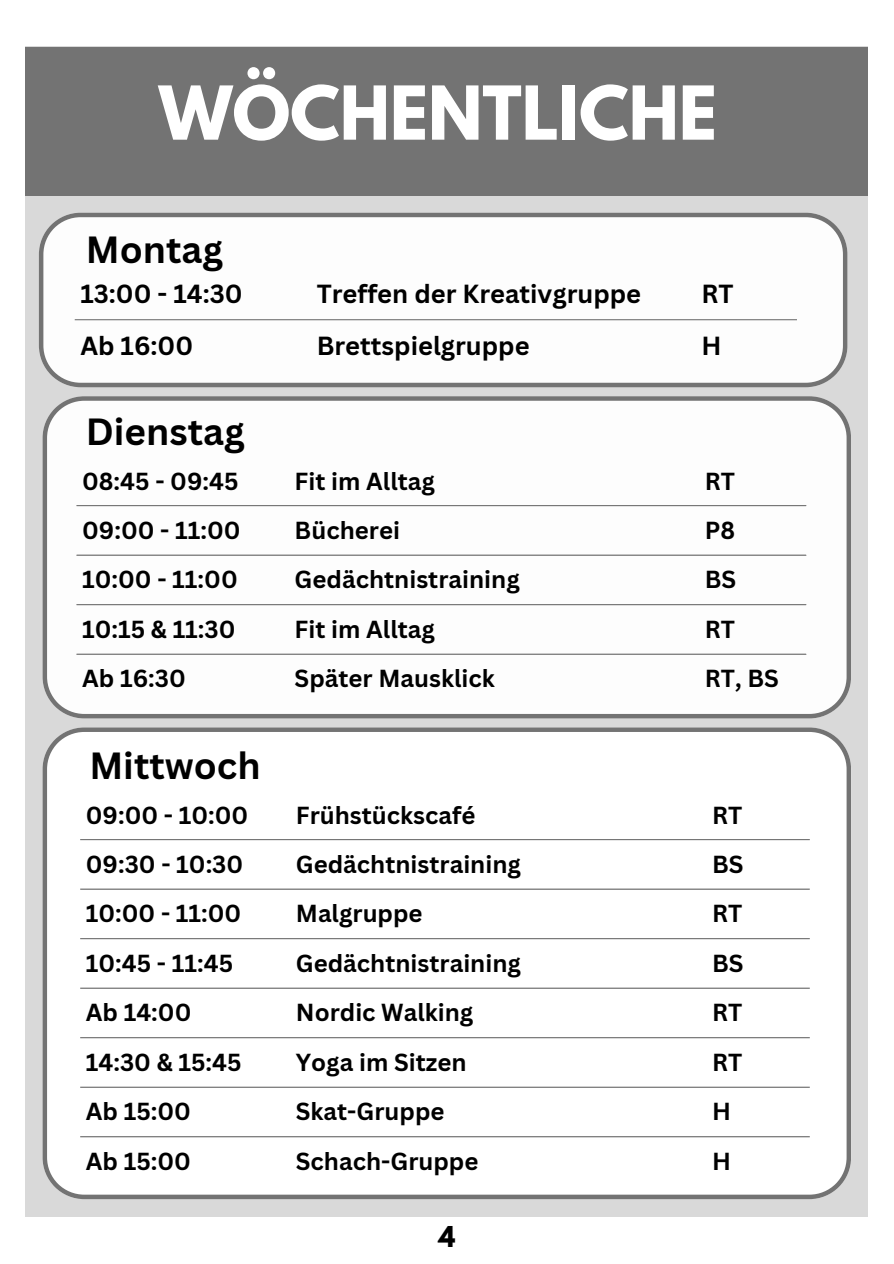
<style>
.page{position:relative;width:894px;height:1264px;background:#fff}
.page>*{position:absolute;margin:0;border:0;box-sizing:border-box;transform-origin:0 0}
.t1{font:700 65.7px "League Spartan";color:#fff}
.t2{font:700 36.9px "Canva Sans";color:#000}
.t3{font:700 25.5px "Canva Sans";color:#000}
.t4{font:700 25.5px "League Spartan";color:#000}
.t5{font:700 24px "Canva Sans";color:#000}
</style>
<div class="page">
<div style="left:26px;top:47px;width:841px;height:1169px;background:#d9d9d9"></div>
<svg style="left:39px;top:213px;width:808px;height:174px;background:#f4f4f4"></svg>
<div style="left:43px;top:396px;width:807px;height:322px;background:#fdfdfd"></div>
<div style="left:43px;top:727px;width:807px;height:471px;background:#fff"></div>
<hr style="left:75px;top:319px;width:721px;height:1px;background:#737373">
<hr style="left:77px;top:505px;width:728px;height:1px;background:#737373">
<hr style="left:77px;top:554px;width:728px;height:1px;background:#737373">
<hr style="left:77px;top:604px;width:728px;height:1px;background:#737373">
<hr style="left:77px;top:653px;width:728px;height:1px;background:#737373">
<hr style="left:80px;top:839px;width:729px;height:1px;background:#737373">
<hr style="left:80px;top:888px;width:729px;height:1px;background:#737373">
<hr style="left:80px;top:938px;width:729px;height:1px;background:#737373">
<hr style="left:80px;top:987px;width:729px;height:1px;background:#737373">
<hr style="left:80px;top:1037px;width:729px;height:1px;background:#737373">
<hr style="left:80px;top:1086px;width:729px;height:1px;background:#737373">
<hr style="left:80px;top:1136px;width:729px;height:1px;background:#737373">
<div style="left:26px;top:47px;width:841px;height:148px;background:#737373"></div>
<p class="t1" style="left:159px;top:80px;width:559px">WÖCHENTLICHE</p>
<p class="t2" style="left:86px;top:223px;width:139px">Montag</p>
<h1 class="t3" style="left:80px;top:275px;width:164px">13:00 - 14:30</h1>
<p class="t3" style="left:316px;top:275px;width:326px">Treffen der Kreativgruppe</p>
<p class="t3" style="left:701px;top:275px;width:34px">RT</p>
<p class="t3" style="left:80px;top:328px;width:114px">Ab 16:00</p>
<p class="t3" style="left:316px;top:328px;width:214px">Brettspielgruppe</p>
<p class="t3" style="left:701px;top:328px;width:22px">H</p>
<p class="t2" style="left:86px;top:406px;width:160px">Dienstag</p>
<p class="t5" style="left:82px;top:464px;width:158px">08:45 - 09:45</p>
<p class="t5" style="left:294px;top:464px;width:142px">Fit im Alltag</p>
<p class="t5" style="left:704px;top:464px;width:32px">RT</p>
<p class="t5" style="left:82px;top:513px;width:160px">09:00 - 11:00</p>
<p class="t5" style="left:294px;top:513px;width:107px">Bücherei</p>
<p class="t5" style="left:704px;top:513px;width:32px">P8</p>
<p class="t5" style="left:82px;top:562px;width:157px">10:00 - 11:00</p>
<p class="t5" style="left:294px;top:562px;width:226px">Gedächtnistraining</p>
<p class="t5" style="left:704px;top:562px;width:33px">BS</p>
<p class="t5" style="left:82px;top:612px;width:155px">10:15 &amp; 11:30</p>
<p class="t5" style="left:294px;top:612px;width:142px">Fit im Alltag</p>
<p class="t5" style="left:704px;top:612px;width:32px">RT</p>
<p class="t5" style="left:82px;top:661px;width:105px">Ab 16:30</p>
<p class="t5" style="left:294px;top:661px;width:201px">Später Mausklick</p>
<p class="t5" style="left:704px;top:661px;width:76px">RT, BS</p>
<p class="t2" style="left:89px;top:740px;width:173px">Mittwoch</p>
<p class="t5" style="left:86px;top:798px;width:164px">09:00 - 10:00</p>
<p class="t5" style="left:296px;top:798px;width:181px">Frühstückscafé</p>
<p class="t5" style="left:712px;top:798px;width:32px">RT</p>
<p class="t5" style="left:86px;top:847px;width:159px">09:30 - 10:30</p>
<p class="t5" style="left:296px;top:847px;width:226px">Gedächtnistraining</p>
<p class="t5" style="left:712px;top:847px;width:33px">BS</p>
<p class="t5" style="left:86px;top:896px;width:157px">10:00 - 11:00</p>
<p class="t5" style="left:296px;top:896px;width:128px">Malgruppe</p>
<p class="t5" style="left:712px;top:896px;width:32px">RT</p>
<p class="t5" style="left:86px;top:946px;width:149px">10:45 - 11:45</p>
<p class="t5" style="left:296px;top:946px;width:226px">Gedächtnistraining</p>
<p class="t5" style="left:712px;top:946px;width:33px">BS</p>
<p class="t5" style="left:86px;top:995px;width:107px">Ab 14:00</p>
<p class="t5" style="left:296px;top:995px;width:179px">Nordic Walking</p>
<p class="t5" style="left:712px;top:995px;width:32px">RT</p>
<p class="t5" style="left:86px;top:1045px;width:157px">14:30 &amp; 15:45</p>
<p class="t5" style="left:296px;top:1045px;width:172px">Yoga im Sitzen</p>
<p class="t5" style="left:712px;top:1045px;width:32px">RT</p>
<p class="t5" style="left:86px;top:1094px;width:106px">Ab 15:00</p>
<p class="t5" style="left:296px;top:1094px;width:150px">Skat-Gruppe</p>
<p class="t5" style="left:712px;top:1094px;width:20px">H</p>
<p class="t5" style="left:86px;top:1144px;width:106px">Ab 15:00</p>
<p class="t5" style="left:296px;top:1144px;width:184px">Schach-Gruppe</p>
<p class="t5" style="left:712px;top:1144px;width:20px">H</p>
<p class="t4" style="left:438px;top:1223px;width:18px">4</p>
</div>
